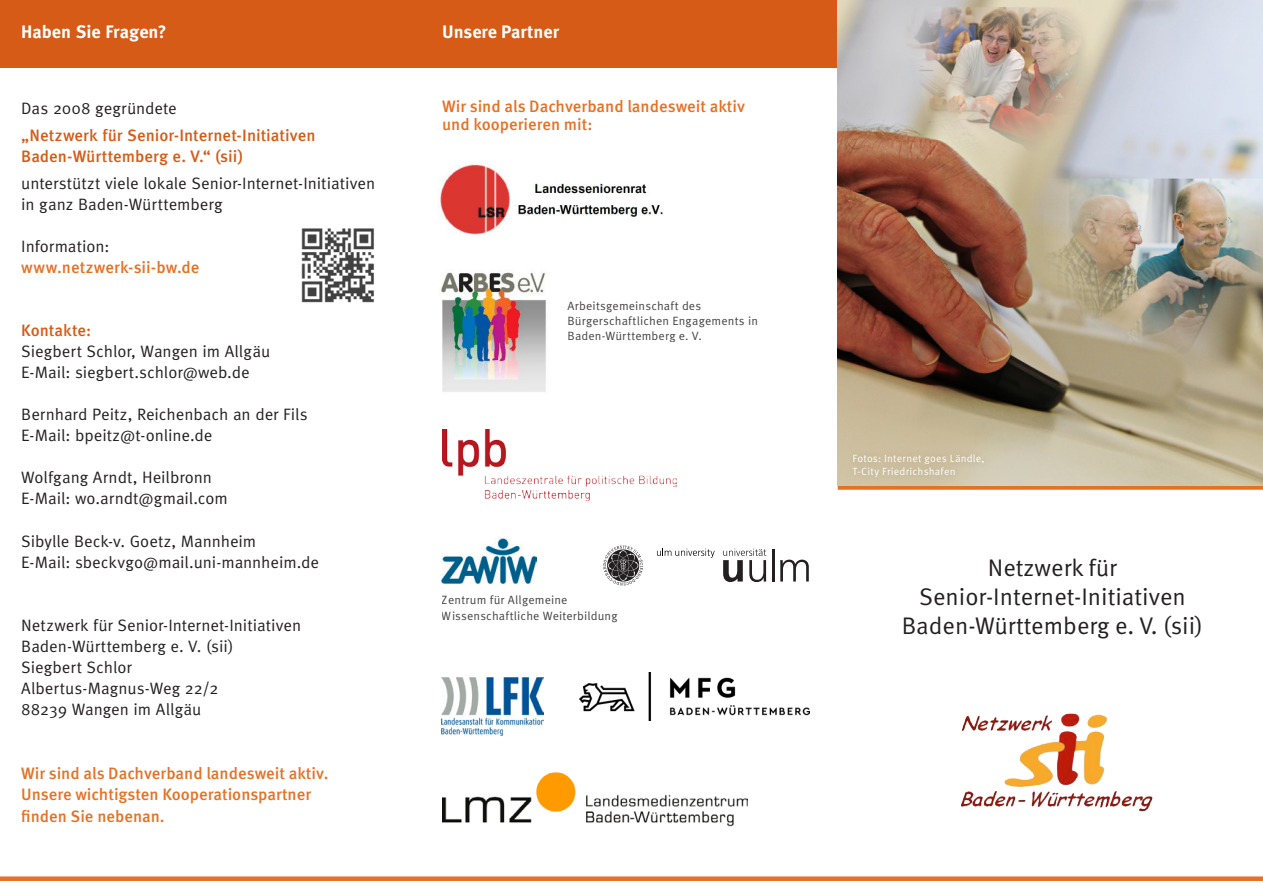
<style>
.page{position:relative;width:1263px;height:893px;background:#fff}
.page>*{position:absolute;margin:0;border:0;box-sizing:border-box;transform-origin:0 0}
.t1{font:24px "Meta Pro";color:#231f20}
.Titel_10_bold{font:700 18px "Meta Pro";color:#fff}
.t2{font:16.5px "Meta Pro";letter-spacing:-.005em;color:#231f20}
.t3{font:500 16.5px/18px "Meta Pro";color:#e57124}
.t4{font:500 16.5px "Meta Pro";color:#d65b16}
.t5{font:12px/15px "Meta Pro";letter-spacing:.01em;color:#231f20}
.t6{font:10.5px "Meta Pro";letter-spacing:.02em;color:#fff}
</style>
<div class="page">
<svg style="left:603px;top:546px;width:40px;height:39px"></svg>
<svg style="left:723px;top:549px;width:43px;height:33px"></svg>
<hr style="left:772px;top:549px;width:3px;height:32px;background:#231f20">
<svg style="left:780px;top:560px;width:29px;height:21px"></svg>
<svg style="left:657px;top:548px;width:58px;height:10px"></svg>
<img style="left:442px;top:538px;width:94px;height:45px">
<div style="left:0;top:0;width:1263px;height:67px;background:#d65b16"></div>
<div style="left:0;top:876px;width:1263px;height:5px;background:#e57124"></div>
<div style="left:838px;top:485px;width:425px;height:5px;background:#e57124"></div>
<img style="left:301px;top:228px;width:73px;height:75px">
<img style="left:961px;top:713px;width:192px;height:99px">
<img style="left:441px;top:272px;width:105px;height:120px">
<img style="left:442px;top:430px;width:234px;height:70px">
<img style="left:438px;top:162px;width:225px;height:73px">
<img style="left:580px;top:673px;width:230px;height:47px">
<img style="left:441px;top:678px;width:103px;height:58px">
<img style="left:838px;top:0;width:425px;height:486px">
<img style="left:442px;top:772px;width:306px;height:55px">
<div style="left:846px;top:448px;width:144px;height:35px;background:#231f20;opacity:.17"></div>
<p class="Titel_10_bold" style="left:21px;top:18px;width:147px">Haben Sie Fragen?</p>
<p class="t2" style="left:21px;top:98px;width:157px">Das 2008 gegründete</p>
<p class="t4" style="left:21px;top:125px;width:296px">„Netzwerk für Senior-Internet-Initiativen</p>
<p class="t4" style="left:21px;top:146px;width:223px">Baden-Württemberg e. V.“ (sii)</p>
<p class="t2" style="left:21px;top:173px;width:355px">unterstützt viele lokale Senior-Internet-Initiativen</p>
<p class="t2" style="left:21px;top:194px;width:203px">in ganz Baden-Württemberg</p>
<p class="t2" style="left:21px;top:236px;width:90px">Information:</p>
<p class="t3" style="left:21px;top:259px;width:180px">www.netzwerk-sii-bw.de</p>
<p class="t4" style="left:21px;top:320px;width:71px">Kontakte:</p>
<p class="t2" style="left:21px;top:341px;width:250px">Siegbert Schlor, Wangen im Allgäu</p>
<p class="t2" style="left:21px;top:362px;width:230px">E-Mail: siegbert.schlor@web.de</p>
<p class="t2" style="left:21px;top:404px;width:288px">Bernhard Peitz, Reichenbach an der Fils</p>
<p class="t2" style="left:21px;top:425px;width:193px">E-Mail: bpeitz@t-online.de</p>
<p class="t2" style="left:21px;top:467px;width:192px">Wolfgang Arndt, Heilbronn</p>
<p class="t2" style="left:21px;top:488px;width:208px">E-Mail: wo.arndt@gmail.com</p>
<p class="t2" style="left:21px;top:530px;width:237px">Sibylle Beck-v. Goetz, Mannheim</p>
<p class="t2" style="left:21px;top:551px;width:299px">E-Mail: sbeckvgo@mail.uni-mannheim.de</p>
<p class="t2" style="left:21px;top:614px;width:282px">Netzwerk für Senior-Internet-Initiativen</p>
<p class="t2" style="left:21px;top:635px;width:214px">Baden-Württemberg e. V. (sii)</p>
<p class="t2" style="left:21px;top:656px;width:112px">Siegbert Schlor</p>
<p class="t2" style="left:21px;top:677px;width:199px">Albertus-Magnus-Weg 22/2</p>
<p class="t2" style="left:21px;top:698px;width:182px">88239 Wangen im Allgäu</p>
<p class="t3" style="left:21px;top:765px;width:309px">Wir sind als Dachverband landesweit aktiv.</p>
<p class="t3" style="left:21px;top:786px;width:291px">Unsere wichtigsten Kooperationspartner</p>
<p class="t3" style="left:21px;top:807px;width:145px">finden Sie nebenan.</p>
<p class="Titel_10_bold" style="left:442px;top:18px;width:119px">Unsere Partner</p>
<p class="t3" style="left:442px;top:97px;width:304px">Wir sind als Dachverband landesweit aktiv und kooperieren mit:</p>
<p class="t5" style="left:567px;top:298px;width:192px">Arbeitsgemeinschaft des<br>Bürgerschaftlichen Engagements in<br>Baden-Württemberg e. V.</p>
<p class="t5" style="left:442px;top:592px;width:177px;line-height:16.5px">Zentrum für Allgemeine<br>Wissenschaftliche Weiterbildung</p>
<p class="t6" style="left:853px;top:452px;width:133px">Fotos: Internet goes Ländle,</p>
<p class="t6" style="left:853px;top:465px;width:104px">T-City Friedrichshafen</p>
<p class="t1" style="left:988px;top:553px;width:131px">Netzwerk für</p>
<p class="t1" style="left:919px;top:581px;width:268px">Senior-Internet-Initiativen</p>
<p class="t1" style="left:902px;top:610px;width:303px">Baden-Württemberg e. V. (sii)</p>
</div>
